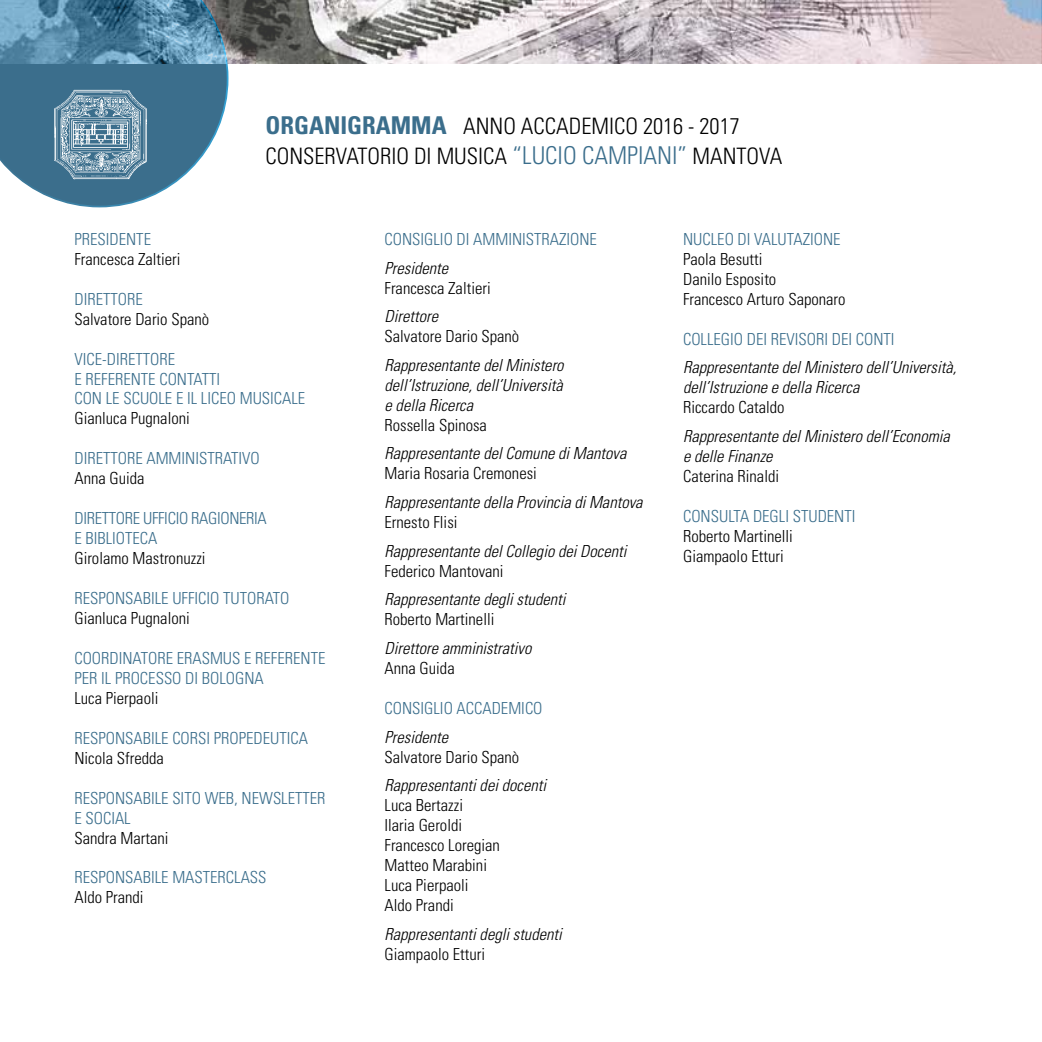
<style>
.page{position:relative;width:1042px;height:1042px;background:#fff}
.page>*{position:absolute;margin:0;border:0;box-sizing:border-box;transform-origin:0 0}
.t1{font:300 condensed 24.5px "Univers";color:#3b6e8c}
.t2{font:700 condensed 24.5px "Univers";color:#3b6e8c}
.t3{font:300 condensed 22.57px "Univers";color:#000}
.t4{font:300 condensed 16.62px/19.9px "Univers";color:#000}
.t5{font:italic 300 condensed 16.62px/19.9px "Univers";color:#000}
.t6{font:300 condensed 16.62px/19.9px "Univers";color:#3b6e8c}
.s1{font-weight:300;font-size:22.57px;color:#000}
.s2{font-size:22.57px;color:#000}
.s3{font-size:24.5px;color:#3b6e8c}
</style>
<div class="page">
<img style="left:228px;top:0;width:814px;height:63px">
<svg style="left:0;top:0;width:228px;height:207px;background:#5e8aa4"></svg>
<img style="left:54px;top:89px;width:93px;height:90px">
<h1 class="t2" style="left:265px;top:110px;width:224px">ORGANIGRAMMA <span class="s1">Anno</span></h1>
<h2 class="t3" style="left:521px;top:113px;width:48px">Accademi</h2>
<h2 class="t3" style="left:614px;top:113px;width:127px">co 2016 - 2017</h2>
<h2 class="t3" style="left:265px;top:142px;width:61px">Conservatorio</h2>
<h1 class="t1" style="left:414px;top:140px;width:181px"><span class="s2">di Musica</span> “Lucio Campiani</h1>
<h2 class="t3" style="left:677px;top:142px;width:29px"><span class="s3">”</span>mantova</h2>
<p class="t6" style="left:74px;top:229px;width:40px">Presidente</p>
<p class="t4" style="left:74px;top:249px;width:108px">Francesca Zaltieri</p>
<p class="t6" style="left:74px;top:289px;width:18px">Direttore</p>
<p class="t4" style="left:74px;top:309px;width:136px">Salvatore Dario Spanò</p>
<p class="t6" style="left:74px;top:349px;width:41px">Vice-direttore e referente</p>
<p class="t6" style="left:74px;top:369px;width:231px;text-indent:85px">contatti<br>con le scuole e il Liceo Musicale</p>
<p class="t4" style="left:74px;top:409px;width:117px">Gianluca Pugnaloni</p>
<p class="t6" style="left:74px;top:448px;width:18px">Direttore</p>
<p class="t6" style="left:146px;top:448px;width:19px">Ammini</p>
<p class="t6" style="left:199px;top:448px;width:17px">strativo</p>
<p class="t4" style="left:74px;top:468px;width:72px">Anna Guida</p>
<p class="t6" style="left:74px;top:508px;width:17px">Direttore</p>
<p class="t6" style="left:143px;top:508px;width:82px">Ufficio Ragioneria</p>
<p class="t6" style="left:74px;top:528px;width:46px">e Bibliote</p>
<p class="t6" style="left:140px;top:528px;width:17px">ca</p>
<p class="t4" style="left:74px;top:548px;width:133px">Girolamo Mastronuzzi</p>
<p class="t6" style="left:74px;top:588px;width:158px">Responsabile ufficio tutorato</p>
<p class="t4" style="left:74px;top:608px;width:117px">Gianluca Pugnaloni</p>
<p class="t6" style="left:74px;top:648px;width:10px">Coordinatore</p>
<p class="t6" style="left:74px;top:648px;width:198px;text-indent:102px">Erasmus e Referente per il Processo di Bologna</p>
<p class="t4" style="left:74px;top:688px;width:85px">Luca Pierpaoli</p>
<p class="t6" style="left:74px;top:728px;width:156px">Responsabile Corsi Propedeuti</p>
<p class="t6" style="left:291px;top:728px;width:17px">ca</p>
<p class="t4" style="left:74px;top:748px;width:91px">Nicola Sfredda</p>
<p class="t6" style="left:74px;top:788px;width:179px">Responsabile sito web, new</p>
<p class="t6" style="left:273px;top:788px;width:23px">sletter</p>
<p class="t6" style="left:74px;top:808px;width:58px">e social</p>
<p class="t4" style="left:74px;top:827px;width:96px">Sandra Martani</p>
<p class="t6" style="left:74px;top:867px;width:194px">Responsabi le masterclass</p>
<p class="t4" style="left:74px;top:887px;width:71px">Aldo Prandi</p>
<p class="t6" style="left:384px;top:229px;width:108px">Consiglio di Ammini</p>
<p class="t6" style="left:526px;top:229px;width:18px">strazione</p>
<p class="t5" style="left:384px;top:257px;width:65px">Presidente</p>
<p class="t4" style="left:384px;top:278px;width:108px">Francesca Zaltieri</p>
<p class="t5" style="left:384px;top:306px;width:55px">Direttore</p>
<p class="t4" style="left:384px;top:326px;width:136px">Salvatore Dario Spanò</p>
<p class="t5" style="left:384px;top:355px;width:182px;text-align:justify">Rappresentante del Ministero dell’Istruzione, dell’Università e della Ricerca</p>
<p class="t4" style="left:384px;top:415px;width:104px">Rossella Spinosa</p>
<p class="t5" style="left:384px;top:443px;width:243px">Rappresentante del Comune di Mantova</p>
<p class="t4" style="left:384px;top:463px;width:154px">Maria Rosaria Cremonesi</p>
<p class="t5" style="left:384px;top:492px;width:259px">Rappresentante della Provincia di Mantova</p>
<p class="t4" style="left:384px;top:512px;width:74px">Ernesto Flisi</p>
<p class="t5" style="left:384px;top:541px;width:243px">Rappresentante del Collegio dei Docenti</p>
<p class="t4" style="left:384px;top:561px;width:121px">Federico Mantovani</p>
<p class="t5" style="left:384px;top:589px;width:182px">Rappresentante degli studenti</p>
<p class="t4" style="left:384px;top:609px;width:111px">Roberto Martinelli</p>
<p class="t5" style="left:384px;top:638px;width:149px">Direttore amministrativo</p>
<p class="t4" style="left:384px;top:658px;width:72px">Anna Guida</p>
<p class="t6" style="left:384px;top:698px;width:108px">Consiglio Accademi</p>
<p class="t6" style="left:525px;top:698px;width:17px">co</p>
<p class="t5" style="left:384px;top:726px;width:65px">Presidente</p>
<p class="t4" style="left:384px;top:747px;width:136px">Salvatore Dario Spanò</p>
<p class="t5" style="left:384px;top:775px;width:163px">Rappresentanti dei docenti</p>
<p class="t4" style="left:384px;top:795px;width:117px">Luca Bertazzi<br>Ilaria Geroldi<br>Francesco Loregian<br>Matteo Marabini<br>Luca Pierpaoli<br>Aldo Prandi</p>
<p class="t5" style="left:384px;top:923px;width:179px">Rappresentanti degli studenti</p>
<p class="t4" style="left:384px;top:944px;width:102px">Giampaolo Etturi</p>
<p class="t6" style="left:683px;top:229px;width:104px">Nucleo di Valutazione</p>
<p class="t4" style="left:683px;top:249px;width:164px">Paola Besutti<br>Danilo Esposito<br>Francesco Arturo Saponaro</p>
<p class="t6" style="left:683px;top:329px;width:182px">Collegio dei Revisori dei Conti</p>
<p class="t5" style="left:683px;top:357px;width:275px">Rappresentante del Ministero dell’Università, dell’Istruzione e della Ricerca</p>
<p class="t4" style="left:683px;top:397px;width:103px">Riccardo Cataldo</p>
<p class="t5" style="left:683px;top:426px;width:268px">Rappresentante del Ministero dell’Economia e delle Finanze</p>
<p class="t4" style="left:683px;top:466px;width:97px">Caterina Rinaldi</p>
<p class="t6" style="left:683px;top:506px;width:119px">Consulta degli Studenti</p>
<p class="t4" style="left:683px;top:526px;width:111px">Roberto Martinelli<br>Giampaolo Etturi</p>
</div>
